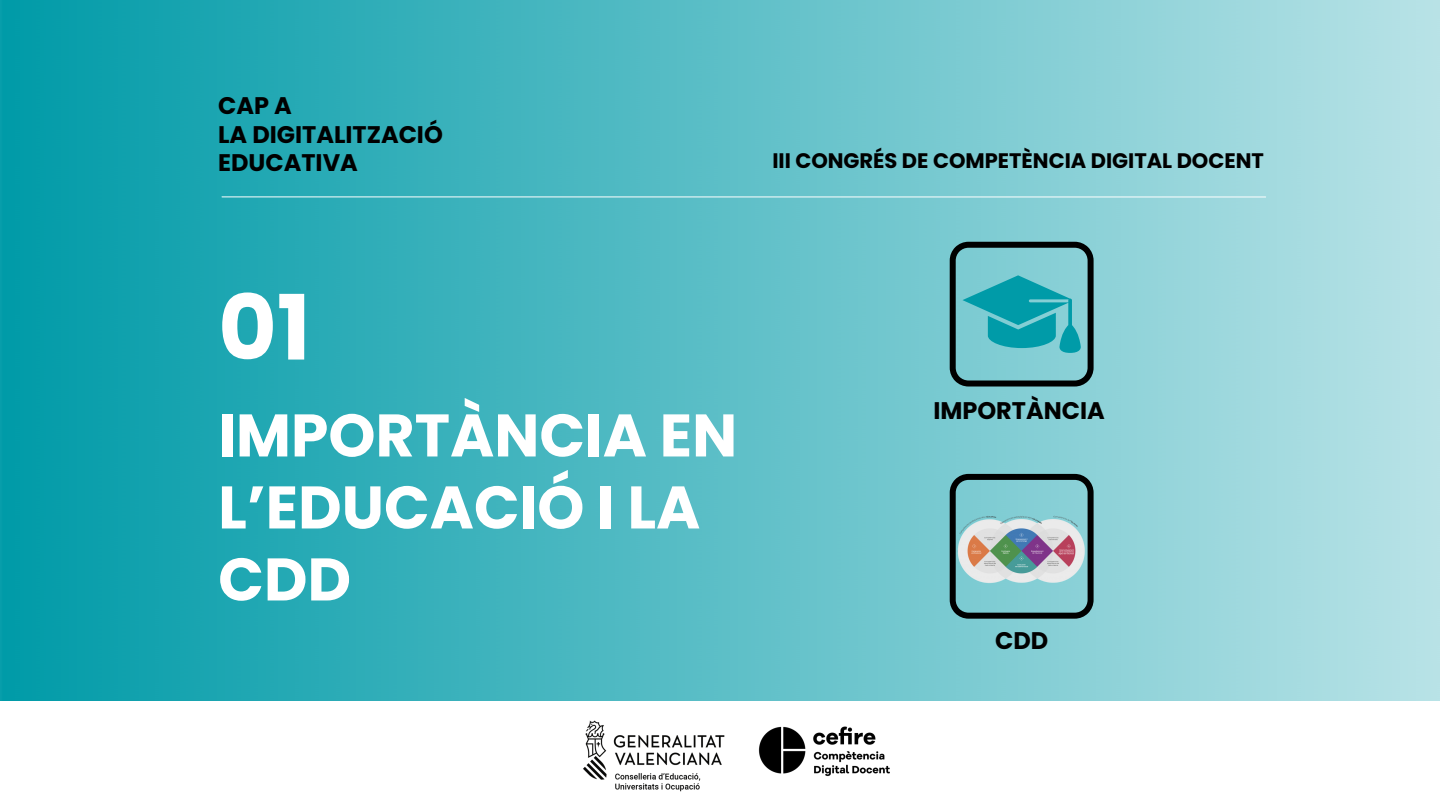
<style>
.page{position:relative;width:1440px;height:810px;background:#fff}
.page>*{position:absolute;margin:0;border:0;box-sizing:border-box;transform-origin:0 0}
.t1{font:700 90px "Poppins";color:#fff}
.t2{font:700 60px/72px "Poppins";color:#fff}
.t3{font:700 24px "Poppins";color:#000}
.t4{font:700 21px "Poppins";color:#000}
</style>
<div class="page">
<div style="left:0;top:0;width:1440px;height:700px;background:linear-gradient(to right,#009ba8,#b8e2e6)"></div>
<hr style="left:222px;top:197px;width:1044px;height:1px;background:#fff">
<img style="left:583px;top:720px;width:307px;height:72px">
<svg style="left:950px;top:474px;width:144px;height:145px;background:#5f969b"></svg>
<img style="left:958px;top:510px;width:127px;height:73px">
<svg style="left:950px;top:242px;width:144px;height:144px;background:#51a3aa"></svg>
<p class="t3" style="left:218px;top:89px;width:75px">CAP A</p>
<p class="t3" style="left:218px;top:117px;width:226px">LA DIGITALITZACIÓ</p>
<p class="t3" style="left:218px;top:146px;width:141px">EDUCATIVA</p>
<p class="t4" style="left:772px;top:146px;width:493px">III CONGRÉS DE COMPETÈNCIA DIGITAL DOCENT</p>
<p class="t1" style="left:218px;top:265px;width:94px">01</p>
<p class="t2" style="left:218px;top:399px;width:521px">IMPORTÀNCIA EN<br>L’EDUCACIÓ I LA<br>CDD</p>
<p class="t3" style="left:933px;top:394px;width:173px">IMPORTÀNCIA</p>
<p class="t3" style="left:995px;top:623px;width:55px">CDD</p>
</div>
